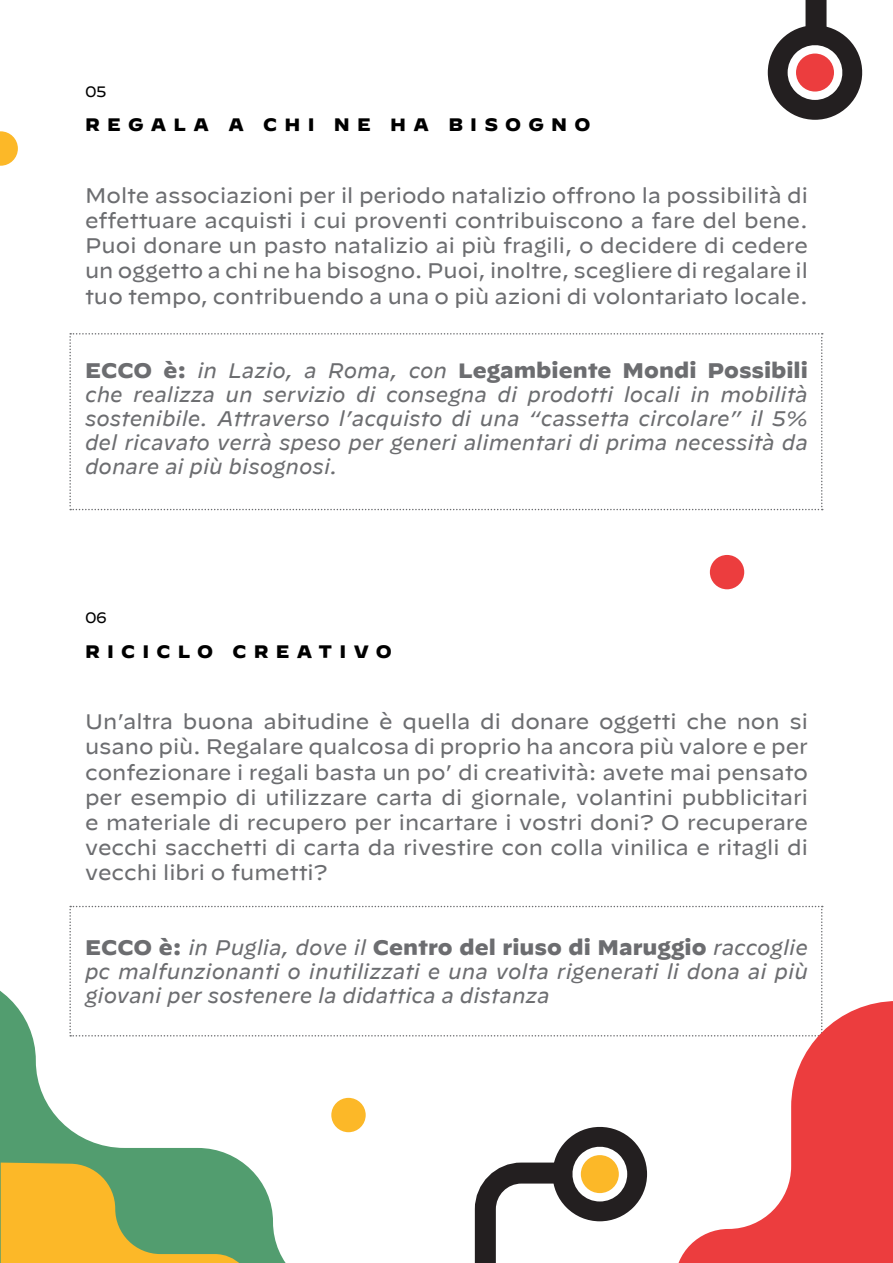
<style>
.page{position:relative;width:893px;height:1263px;background:#fff}
.page>*{position:absolute;margin:0;border:0;box-sizing:border-box;transform-origin:0 0}
.t1{font:21px/25.2px "Decimal";color:#6c6d70;text-align:justify}
.t2{font:italic 21px/24px "Decimal";color:#6c6d70;text-align:justify}
.t3{font:900 18px "Decimal";letter-spacing:.4em;color:#000}
.t4{font:15px "Decimal";color:#000}
.s1{font-weight:900;font-style:normal}
</style>
<div class="page">
<svg style="left:69px;top:333px;width:754px;height:177px"></svg>
<svg style="left:69px;top:906px;width:754px;height:95px"></svg>
<svg style="left:1px;top:973px;width:431px;height:189px"></svg>
<svg style="left:162px;top:1001px;width:731px;height:262px"></svg>
<div style="left:717px;top:1254px;width:176px;height:9px;background:#ec3d3e"></div>
<svg style="left:1px;top:1162px;width:393px;height:101px"></svg>
<svg style="left:767px;top:0;width:96px;height:120px"></svg>
<div style="left:710px;top:555px;width:34px;height:34px;background:#ec3d3e;border-radius:50%"></div>
<div style="left:331px;top:1098px;width:35px;height:34px;background:#fcb828;border-radius:50%"></div>
<svg style="left:0;top:131px;width:18px;height:35px"></svg>
<p class="t4" style="left:85px;top:83px;width:23px">05</p>
<p class="t3" style="left:85px;top:115px;width:507px">REGALA A CHI NE HA BISOGNO</p>
<p class="t1" style="left:85px;top:183px;width:724px">Molte associazioni per il periodo natalizio offrono la possibilità di effettuare acquisti i cui proventi contribuiscono a fare del bene.<br>Puoi donare un pasto natalizio ai più fragili, o decidere di cedere un oggetto a chi ne ha bisogno. Puoi, inoltre, scegliere di regalare il tuo tempo, contribuendo a una o più azioni di volontariato locale.</p>
<p class="t2" style="left:85px;top:356px;width:724px"><span class="s1">ECCO è:</span> in Lazio, a Roma, con <span class="s1">Legambiente Mondi Possibili </span>che realizza un servizio di consegna di prodotti locali in mobilità sostenibile. Attraverso l’acquisto di una “cassetta circolare” il 5% del ricavato verrà speso per generi alimentari di prima necessità da donare ai più bisognosi.</p>
<p class="t4" style="left:85px;top:609px;width:23px">06</p>
<p class="t3" style="left:85px;top:641px;width:308px">RICICLO CREATIVO</p>
<p class="t1" style="left:85px;top:709px;width:724px">Un’altra buona abitudine è quella di donare oggetti che non si usano più. Regalare qualcosa di proprio ha ancora più valore e per confezionare i regali basta un po’ di creatività: avete mai pensato per esempio di utilizzare carta di giornale, volantini pubblicitari e materiale di recupero per incartare i vostri doni? O recuperare vecchi sacchetti di carta da rivestire con colla vinilica e ritagli di vecchi libri o fumetti?</p>
<p class="t2" style="left:85px;top:932px;width:724px"><span class="s1">ECCO è:</span> in Puglia, dove il <span class="s1">Centro del riuso di Maruggio</span> raccoglie pc malfunzionanti o inutilizzati e una volta rigenerati li dona ai più giovani per sostenere la didattica a distanza</p>
</div>
